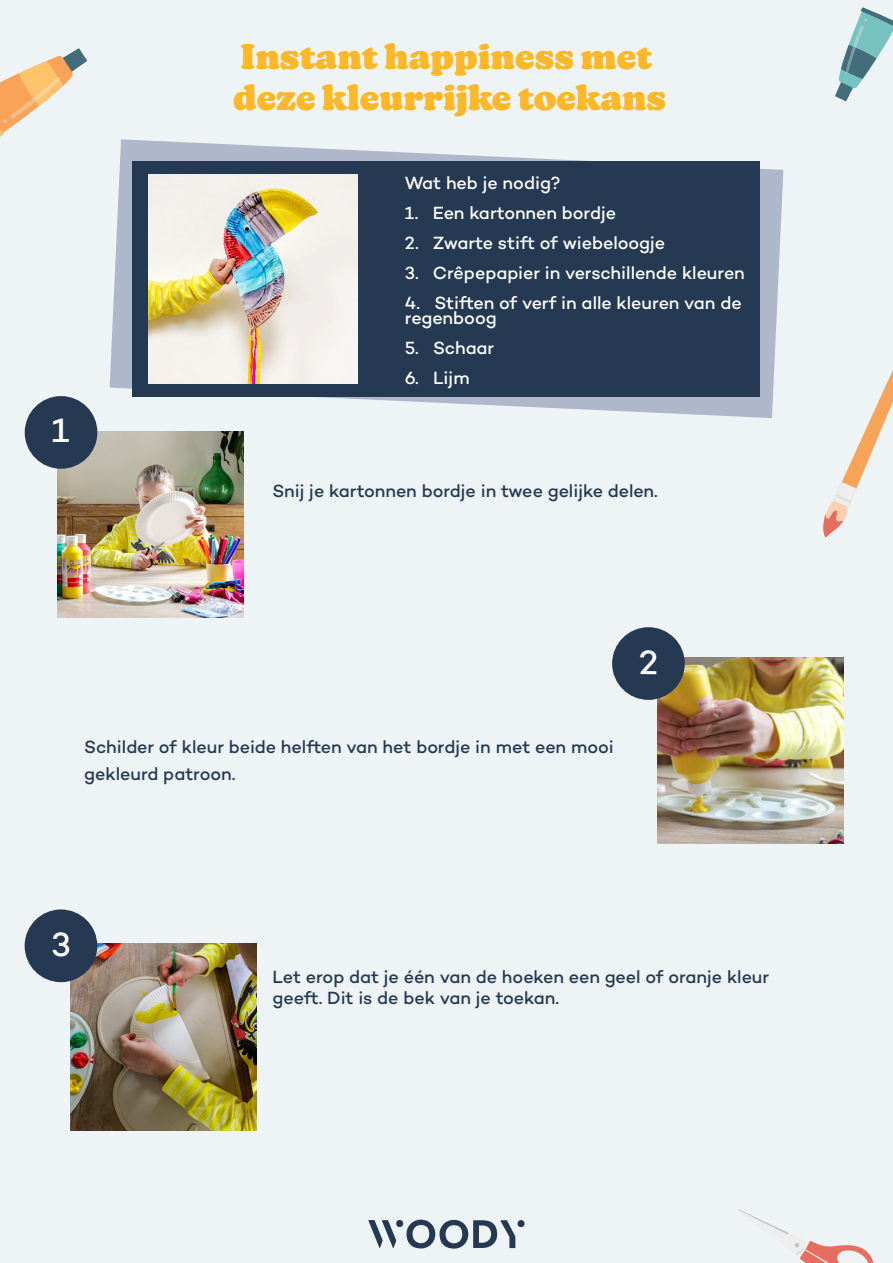
<style>
.page{position:relative;width:893px;height:1263px;background:#eef3f5}
.page>*{position:absolute;margin:0;border:0;box-sizing:border-box;transform-origin:0 0}
.t1{font:900 34.5px/41.4px "New Kansas";color:#fcb827}
.t2{font:500 34.5px "Campton";color:#fff}
.t3{font:500 18px/21.6px "Campton";letter-spacing:-.005em;color:#253953}
.t4{font:500 18px/15px "Campton";letter-spacing:-.005em;color:#fff}
</style>
<div class="page">
<svg style="left:368px;top:1220px;width:157px;height:29px"></svg>
<img style="left:57px;top:432px;width:186px;height:186px">
<img style="left:70px;top:944px;width:186px;height:186px">
<svg style="left:110px;top:139px;width:673px;height:279px"></svg>
<div style="left:133px;top:161px;width:627px;height:235px;background:#253953"></div>
<img style="left:149px;top:174px;width:208px;height:209px">
<div style="left:25px;top:396px;width:72px;height:73px;background:#253953;border-radius:50%"></div>
<img style="left:658px;top:657px;width:186px;height:186px">
<div style="left:612px;top:627px;width:73px;height:73px;background:#253953;border-radius:50%"></div>
<div style="left:25px;top:909px;width:72px;height:73px;background:#253953;border-radius:50%"></div>
<svg style="left:0;top:48px;width:87px;height:89px"></svg>
<svg style="left:738px;top:1209px;width:136px;height:54px"></svg>
<svg style="left:823px;top:370px;width:70px;height:168px"></svg>
<svg style="left:835px;top:7px;width:58px;height:94px"></svg>
<h1 class="t2" style="left:51px;top:408px;width:19px">1</h1>
<h1 class="t1" style="left:233px;top:36px;width:434px">Instant happiness met deze kleurrijke toekans</h1>
<p class="t4" style="left:405px;top:175px;width:157px">Wat heb je nodig?</p>
<p class="t4" style="left:405px;top:205px;width:213px">1. Een kartonnen bordje</p>
<p class="t4" style="left:405px;top:235px;width:262px">2. Zwarte stift of wiebeloogje</p>
<p class="t4" style="left:405px;top:265px;width:341px">3. Crêpepapier in verschillende kleuren</p>
<p class="t4" style="left:405px;top:295px;width:338px">4. Stiften of verf in alle kleuren van de regenboog</p>
<p class="t4" style="left:405px;top:340px;width:91px">5. Schaar</p>
<p class="t4" style="left:405px;top:370px;width:66px">6. Lijm</p>
<p class="t3" style="left:272px;top:480px;width:387px">Snij je kartonnen bordje in twee gelijke delen.</p>
<p class="t3" style="left:84px;top:733px;width:531px;line-height:27px">Schilder of kleur beide helften van het bordje in met een mooi gekleurd patroon.</p>
<p class="t3" style="left:272px;top:965px;width:498px">Let erop dat je één van de hoeken een geel of oranje kleur geeft. Dit is de bek van je toekan.</p>
</div>
